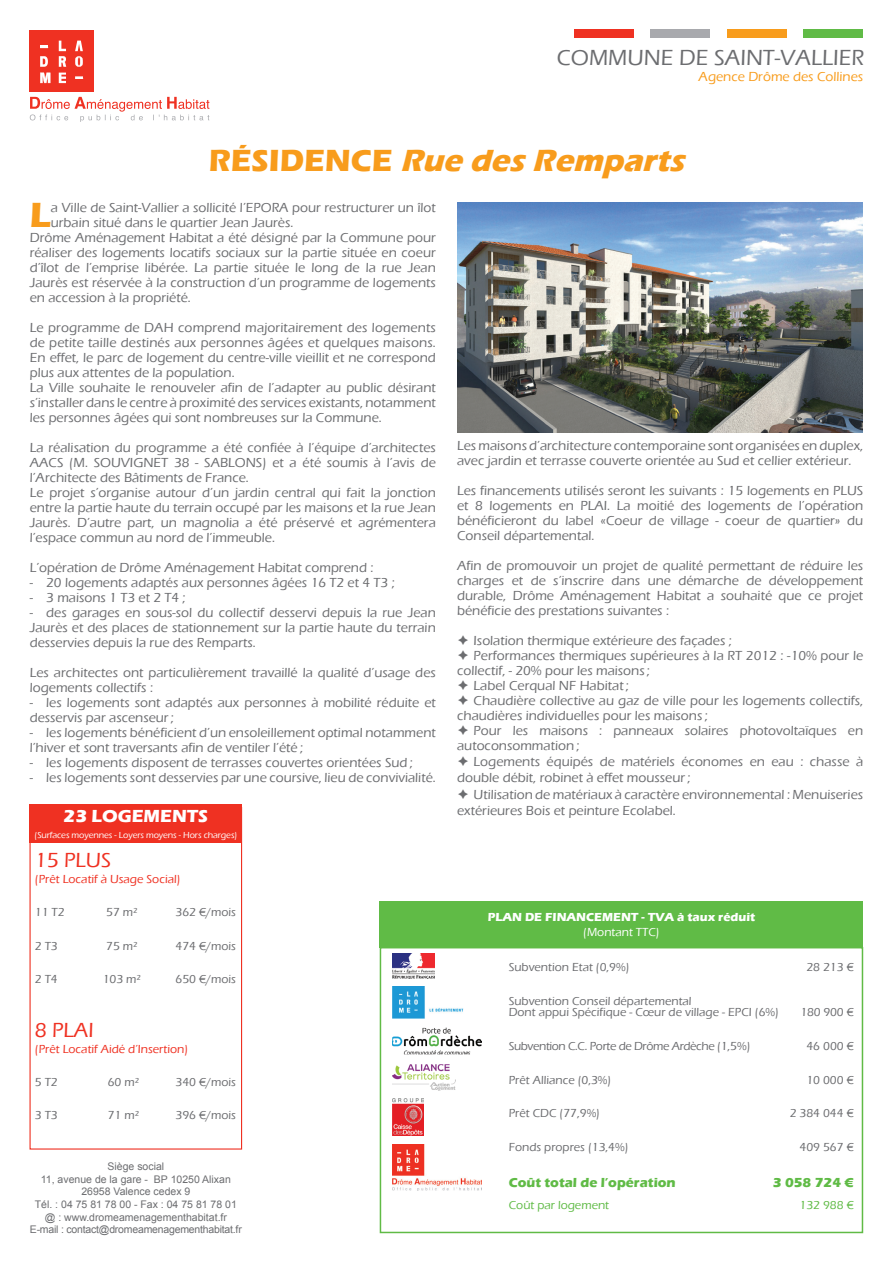
<style>
.page{position:relative;width:893px;height:1263px;background:#fff}
.page>*{position:absolute;margin:0;border:0;box-sizing:border-box;transform-origin:0 0}
.t1{font:700 36px "Eras ITC";color:#f89c1c}
.t2{font:italic 700 31.5px "Eras ITC";color:#f89c1c}
.t3{font:500 22.5px "Eras ITC";color:#6c6d70}
.t4{font:500 21px "Eras ITC";color:#ef3122}
.t5{font:700 18px "Eras ITC";color:#fff}
.t6{font:500 13.5px/15px "Eras ITC";color:#6c6d70}
.t7{font:700 13.5px "Eras ITC";color:#60bb46}
.t8{font:500 13.5px "Eras ITC";color:#f89c1c}
.t9{font:500 12px/11.2px "Eras ITC";color:#6c6d70}
.t10{font:500 12px "Eras ITC";color:#ef3122}
.t11{font:500 12px "Eras ITC";letter-spacing:-.03em;color:#6c6d70}
.t12{font:700 12px "Eras ITC";color:#fff}
.t13{font:500 12px "Eras ITC";color:#60bb46}
.t14{font:500 12px "Eras ITC";color:#fff}
.t15{font:10.5px/12.6px "Arial";color:#6c6d70;text-align:center}
.t16{font:500 9px "Eras ITC";letter-spacing:-.01em;color:#fff}
.s1{font-style:normal}
</style>
<div class="page">
<svg style="left:30px;top:97px;width:179px;height:25px"></svg>
<div style="left:30px;top:30px;width:64px;height:62px;background:#ef3122"></div>
<svg style="left:40px;top:46px;width:8px;height:2px"></svg>
<svg style="left:59px;top:73px;width:7px;height:10px"></svg>
<svg style="left:40px;top:56px;width:8px;height:11px"></svg>
<svg style="left:59px;top:41px;width:7px;height:26px"></svg>
<svg style="left:40px;top:73px;width:10px;height:10px"></svg>
<svg style="left:75px;top:41px;width:8px;height:26px"></svg>
<svg style="left:75px;top:76px;width:8px;height:3px"></svg>
<div style="left:574px;top:29px;width:60px;height:9px;background:#ef3122"></div>
<div style="left:651px;top:29px;width:59px;height:9px;background:#a8a9ad"></div>
<div style="left:727px;top:29px;width:60px;height:9px;background:#f89c1c"></div>
<div style="left:804px;top:29px;width:59px;height:9px;background:#60bb46"></div>
<div style="left:30px;top:807px;width:212px;height:342px;border:1px solid #ef3122"></div>
<div style="left:30px;top:804px;width:212px;height:39px;background:#ef3122"></div>
<div style="left:380px;top:947px;width:483px;height:286px;border:2px solid #60bb46"></div>
<div style="left:380px;top:901px;width:483px;height:47px;background:#60bb46"></div>
<img style="left:392px;top:1145px;width:89px;height:45px">
<img style="left:392px;top:1028px;width:89px;height:26px">
<img style="left:392px;top:1038px;width:89px;height:1px">
<img style="left:392px;top:1041px;width:89px;height:11px">
<img style="left:393px;top:953px;width:42px;height:25px">
<img style="left:392px;top:986px;width:72px;height:32px">
<img style="left:393px;top:1064px;width:62px;height:27px">
<img style="left:392px;top:1075px;width:63px;height:11px">
<img style="left:392px;top:1098px;width:32px;height:37px">
<img style="left:457px;top:203px;width:405px;height:229px">
<h3 class="t3" style="left:557px;top:45px;width:309px">COMMUNE DE SAINT-VALLIER</h3>
<p class="t8" style="left:699px;top:69px;width:166px">Agence Drôme des Collines</p>
<h2 class="t2" style="left:209px;top:143px;width:485px"><span class="s1">R É S I D E N C E</span> Rue des Remparts</h2>
<h1 class="t1" style="left:30px;top:194px;width:23px">L</h1>
<p class="t6" style="left:51px;top:200px;width:386px">a Ville de Saint-Vallier a sollicité l’EPORA pour restructurer un îlot</p>
<p class="t6" style="left:51px;top:215px;width:244px">urbain situé dans le quartier Jean Jaurès.</p>
<p class="t6" style="left:30px;top:230px;width:408px">Drôme Aménagement Habitat a été désigné par la Commune pour</p>
<p class="t6" style="left:30px;top:245px;width:408px">réaliser des logements locatifs sociaux sur la partie située en coeur</p>
<p class="t6" style="left:30px;top:260px;width:408px">d’îlot de l’emprise libérée. La partie située le long de la rue Jean</p>
<p class="t6" style="left:30px;top:275px;width:408px">Jaurès est réservée à la construction d’un programme de logements</p>
<p class="t6" style="left:30px;top:290px;width:163px">en accession à la propriété.</p>
<p class="t6" style="left:30px;top:320px;width:408px">Le programme de DAH comprend majoritairement des logements de petite taille destinés aux personnes âgées et quelques maisons.<br>En effet, le parc de logement du centre-ville vieillit et ne correspond plus aux attentes de la population.<br>La Ville souhaite le renouveler afin de l’adapter au public désirant s’installer dans le centre à proximité des services existants, notamment les personnes âgées qui sont nombreuses sur la Commune.</p>
<p class="t6" style="left:30px;top:440px;width:408px">La réalisation du programme a été confiée à l’équipe d’architectes AACS (M. SOUVIGNET 38 - SABLONS) et a été soumis à l’avis de l’Architecte des Bâtiments de France.<br>Le projet s’organise autour d’un jardin central qui fait la jonction entre la partie haute du terrain occupé par les maisons et la rue Jean Jaurès. D’autre part, un magnolia a été préservé et agrémentera l’espace commun au nord de l’immeuble.</p>
<p class="t6" style="left:30px;top:560px;width:345px">L’opération de Drôme Aménagement Habitat comprend :</p>
<p class="t6" style="left:30px;top:575px;width:366px">- 20 logements adaptés aux personnes âgées 16 T2 et 4 T3 ;</p>
<p class="t6" style="left:30px;top:590px;width:157px">- 3 maisons 1 T3 et 2 T4 ;</p>
<p class="t6" style="left:30px;top:605px;width:408px;text-align:justify">- des garages en sous-sol du collectif desservi depuis la rue Jean Jaurès et des places de stationnement sur la partie haute du terrain desservies depuis la rue des Remparts.</p>
<p class="t6" style="left:30px;top:665px;width:408px">Les architectes ont particulièrement travaillé la qualité d’usage des logements collectifs :</p>
<p class="t6" style="left:30px;top:695px;width:408px">- les logements sont adaptés aux personnes à mobilité réduite et desservis par ascenseur ;</p>
<p class="t6" style="left:30px;top:725px;width:408px">- les logements bénéficient d’un ensoleillement optimal notamment l’hiver et sont traversants afin de ventiler l’été ;</p>
<p class="t6" style="left:30px;top:755px;width:384px">- les logements disposent de terrasses couvertes orientées Sud ;</p>
<p class="t6" style="left:30px;top:770px;width:408px">- les logements sont desservies par une coursive, lieu de convivialité.</p>
<h3 class="t5" style="left:64px;top:805px;width:146px">23 LOGEMENTS</h3>
<p class="t16" style="left:35px;top:830px;width:204px">(Surfaces moyennes - Loyers moyens - Hors charges)</p>
<h3 class="t4" style="left:35px;top:848px;width:78px">15 PLUS</h3>
<p class="t10" style="left:35px;top:873px;width:147px">(Prêt Locatif à Usage Social)</p>
<p class="t9" style="left:35px;top:907px;width:31px">11 T2</p>
<p class="t9" style="left:106px;top:907px;width:33px">57 m²</p>
<p class="t9" style="left:175px;top:907px;width:62px">362 €/mois</p>
<p class="t9" style="left:35px;top:940px;width:24px">2 T3</p>
<p class="t9" style="left:106px;top:940px;width:33px">75 m²</p>
<p class="t9" style="left:175px;top:940px;width:62px">474 €/mois</p>
<p class="t9" style="left:35px;top:973px;width:24px">2 T4</p>
<p class="t9" style="left:103px;top:973px;width:40px">103 m²</p>
<p class="t9" style="left:175px;top:973px;width:62px">650 €/mois</p>
<h3 class="t4" style="left:35px;top:1018px;width:60px">8 PLAI</h3>
<p class="t10" style="left:35px;top:1042px;width:155px">(Prêt Locatif Aidé d’Insertion)</p>
<p class="t9" style="left:35px;top:1076px;width:24px">5 T2</p>
<p class="t9" style="left:108px;top:1076px;width:33px">60 m²</p>
<p class="t9" style="left:175px;top:1076px;width:62px">340 €/mois</p>
<p class="t9" style="left:35px;top:1109px;width:24px">3 T3</p>
<p class="t9" style="left:108px;top:1109px;width:33px">71 m²</p>
<p class="t9" style="left:175px;top:1109px;width:62px">396 €/mois</p>
<p class="t15" style="left:30px;top:1160px;width:213px">Siège social<br>11, avenue de la gare - BP 10250 Alixan<br>26958 Valence cedex 9<br>Tél. : 04 75 81 78 00 - Fax : 04 75 81 78 01 @ : www.dromeamenagementhabitat.fr<br>E-mail : contact@dromeamenagementhabitat.fr</p>
<p class="t6" style="left:457px;top:438px;width:408px">Les maisons d’architecture contemporaine sont organisées en duplex, avec jardin et terrasse couverte orientée au Sud et cellier extérieur.</p>
<p class="t6" style="left:457px;top:483px;width:408px;text-align:justify">Les financements utilisés seront les suivants : 15 logements en PLUS et 8 logements en PLAI. La moitié des logements de l’opération bénéficieront du label «Coeur de village - coeur de quartier» du Conseil départemental.</p>
<p class="t6" style="left:457px;top:558px;width:408px;text-align:justify">Afin de promouvoir un projet de qualité permettant de réduire les charges et de s’inscrire dans une démarche de développement durable, Drôme Aménagement Habitat a souhaité que ce projet bénéficie des prestations suivantes :</p>
<p class="t6" style="left:457px;top:633px;width:276px">➔ Isolation thermique extérieure des façades ;</p>
<p class="t6" style="left:457px;top:648px;width:408px">➔ Performances thermiques supérieures à la RT 2012 : -10% pour le collectif, - 20% pour les maisons ;</p>
<p class="t6" style="left:457px;top:678px;width:173px">➔ Label Cerqual NF Habitat ;</p>
<p class="t6" style="left:457px;top:693px;width:408px">➔ Chaudière collective au gaz de ville pour les logements collectifs, chaudières individuelles pour les maisons ;</p>
<p class="t6" style="left:457px;top:723px;width:408px">➔ Pour les maisons : panneaux solaires photovoltaïques en autoconsommation ;</p>
<p class="t6" style="left:457px;top:754px;width:408px;line-height:16.2px">➔ Logements équipés de matériels économes en eau : chasse à double débit, robinet à effet mousseur ;</p>
<p class="t6" style="left:457px;top:786px;width:408px;line-height:16.2px">➔ Utilisation de matériaux à caractère environnemental : Menuiseries extérieures Bois et peinture Ecolabel.</p>
<p class="t12" style="left:488px;top:910px;width:269px">PLAN DE FINANCEMENT - TVA à taux réduit</p>
<p class="t14" style="left:583px;top:925px;width:78px">(Montant TTC)</p>
<p class="t9" style="left:509px;top:962px;width:122px">Subvention Etat (0,9%)</p>
<p class="t9" style="left:806px;top:962px;width:49px">28 213 €</p>
<p class="t9" style="left:509px;top:995px;width:272px">Subvention Conseil départemental<br>Dont appui Spécifique - Cœur de village - EPCI (6%)</p>
<p class="t9" style="left:800px;top:1006px;width:55px">180 900 €</p>
<p class="t11" style="left:509px;top:1039px;width:243px">Subvention C.C. Porte de Drôme Ardèche (1,5%)</p>
<p class="t9" style="left:806px;top:1040px;width:49px">46 000 €</p>
<p class="t9" style="left:509px;top:1074px;width:104px">Prêt Alliance (0,3%)</p>
<p class="t9" style="left:806px;top:1074px;width:49px">10 000 €</p>
<p class="t9" style="left:509px;top:1108px;width:93px">Prêt CDC (77,9%)</p>
<p class="t9" style="left:790px;top:1108px;width:66px">2 384 044 €</p>
<p class="t9" style="left:509px;top:1141px;width:121px">Fonds propres (13,4%)</p>
<p class="t9" style="left:799px;top:1141px;width:56px">409 567 €</p>
<p class="t7" style="left:509px;top:1175px;width:169px">Coût total de l’opération</p>
<p class="t7" style="left:773px;top:1175px;width:82px">3 058 724 €</p>
<p class="t13" style="left:509px;top:1198px;width:102px">Coût par logement</p>
<p class="t13" style="left:799px;top:1198px;width:56px">132 988 €</p>
</div>
